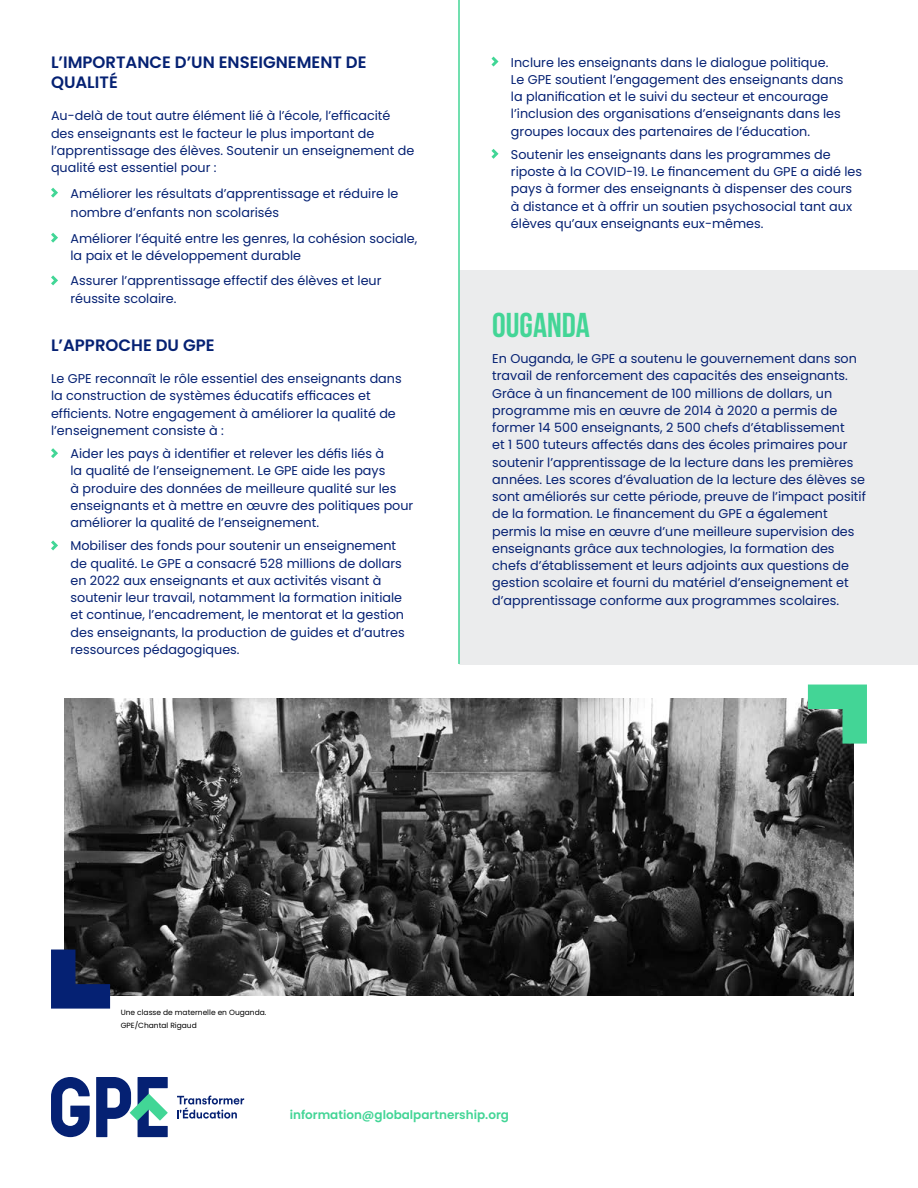
<style>
.page{position:relative;width:918px;height:1188px;background:#fff}
.page>*{position:absolute;margin:0;border:0;box-sizing:border-box;transform-origin:0 0}
.Body_Heading-Gray_Bo{font:700 34.5px "Bebas Neue";color:#43d596}
.Body_Heading_FR{font:600 16.5px/19.8px "Poppins";color:#052173}
.Bullet_Points_Tight{font:12.75px/17.2px "Poppins";color:#052173}
.Body_Content_FR{font:12.75px/17.2px "Poppins";color:#052173}
.t1{font:600 12px "Poppins";color:#43d596}
.Photo_Caption_Outsid{font:7.5px "Poppins";color:#000}
</style>
<div class="page">
<svg style="left:96px;top:1077px;width:72px;height:60px"></svg>
<svg style="left:51px;top:1077px;width:39px;height:60px"></svg>
<svg style="left:177px;top:1096px;width:67px;height:23px"></svg>
<div style="left:459px;top:270px;width:459px;height:394px;background:#ebeced"></div>
<hr style="left:458px;top:0;width:2px;height:664px;background:#43d596">
<img style="left:64px;top:698px;width:790px;height:298px">
<svg style="left:808px;top:685px;width:59px;height:59px;background:#3f9e75"></svg>
<svg style="left:51px;top:950px;width:59px;height:59px;background:#0f2157"></svg>
<svg style="left:51px;top:188px;width:7px;height:10px"></svg>
<svg style="left:51px;top:233px;width:7px;height:10px"></svg>
<svg style="left:51px;top:275px;width:7px;height:10px"></svg>
<svg style="left:51px;top:448px;width:7px;height:10px"></svg>
<svg style="left:51px;top:540px;width:7px;height:10px"></svg>
<svg style="left:491px;top:57px;width:8px;height:10px"></svg>
<svg style="left:491px;top:149px;width:8px;height:10px"></svg>
<p class="Body_Heading_FR" style="left:51px;top:53px;width:317px">L’IMPORTANCE D’UN ENSEIGNEMENT DE<br>QUALITÉ</p>
<p class="Body_Content_FR" style="left:51px;top:107px;width:365px">Au-delà de tout autre élément lié à l’école, l’efficacité des enseignants est le facteur le plus important de l’apprentissage des élèves. Soutenir un enseignement de qualité est essentiel pour :</p>
<p class="Bullet_Points_Tight" style="left:71px;top:183px;width:329px;line-height:19.5px">Améliorer les résultats d’apprentissage et réduire le nombre d’enfants non scolarisés</p>
<p class="Bullet_Points_Tight" style="left:71px;top:230px;width:348px">Améliorer l’équité entre les genres, la cohésion sociale, la paix et le développement durable</p>
<p class="Bullet_Points_Tight" style="left:71px;top:272px;width:312px">Assurer l’apprentissage effectif des élèves et leur réussite scolaire.</p>
<p class="Body_Heading_FR" style="left:51px;top:335px;width:165px">L’APPROCHE DU GPE</p>
<p class="Body_Content_FR" style="left:51px;top:370px;width:352px">Le GPE reconnaît le rôle essentiel des enseignants dans la construction de systèmes éducatifs efficaces et efficients. Notre engagement à améliorer la qualité de l’enseignement consiste à :</p>
<p class="Bullet_Points_Tight" style="left:71px;top:445px;width:344px">Aider les pays à identifier et relever les défis liés à<br>la qualité de l’enseignement. Le GPE aide les pays<br>à produire des données de meilleure qualité sur les enseignants et à mettre en œuvre des politiques pour améliorer la qualité de l’enseignement.</p>
<p class="Bullet_Points_Tight" style="left:71px;top:537px;width:336px">Mobiliser des fonds pour soutenir un enseignement de qualité. Le GPE a consacré 528 millions de dollars en 2022 aux enseignants et aux activités visant à soutenir leur travail, notamment la formation initiale et continue, l’encadrement, le mentorat et la gestion des enseignants, la production de guides et d’autres ressources pédagogiques.</p>
<p class="Bullet_Points_Tight" style="left:511px;top:54px;width:334px">Inclure les enseignants dans le dialogue politique.<br>Le GPE soutient l’engagement des enseignants dans la planification et le suivi du secteur et encourage l’inclusion des organisations d’enseignants dans les groupes locaux des partenaires de l’éducation.</p>
<p class="Bullet_Points_Tight" style="left:511px;top:146px;width:353px">Soutenir les enseignants dans les programmes de riposte à la COVID-19. Le financement du GPE a aidé les pays à former des enseignants à dispenser des cours à distance et à offrir un soutien psychosocial tant aux élèves qu’aux enseignants eux-mêmes.</p>
<p class="Body_Heading-Gray_Bo" style="left:492px;top:306px;width:99px">OUGANDA</p>
<p class="Body_Content_FR" style="left:492px;top:350px;width:375px">En Ouganda, le GPE a soutenu le gouvernement dans son travail de renforcement des capacités des enseignants.<br>Grâce à un financement de 100 millions de dollars, un programme mis en œuvre de 2014 à 2020 a permis de former 14 500 enseignants, 2 500 chefs d’établissement<br>et 1 500 tuteurs affectés dans des écoles primaires pour soutenir l’apprentissage de la lecture dans les premières années. Les scores d’évaluation de la lecture des élèves se sont améliorés sur cette période, preuve de l’impact positif de la formation. Le financement du GPE a également permis la mise en œuvre d’une meilleure supervision des enseignants grâce aux technologies, la formation des chefs d’établissement et leurs adjoints aux questions de gestion scolaire et fourni du matériel d’enseignement et d’apprentissage conforme aux programmes scolaires.</p>
<p class="Photo_Caption_Outsid" style="left:121px;top:1008px;width:147px">Une classe de maternelle en Ouganda.</p>
<p class="Photo_Caption_Outsid" style="left:121px;top:1021px;width:78px">GPE/Chantal Rigaud</p>
<p class="t1" style="left:290px;top:1108px;width:221px">information@globalpartnership.org</p>
</div>
